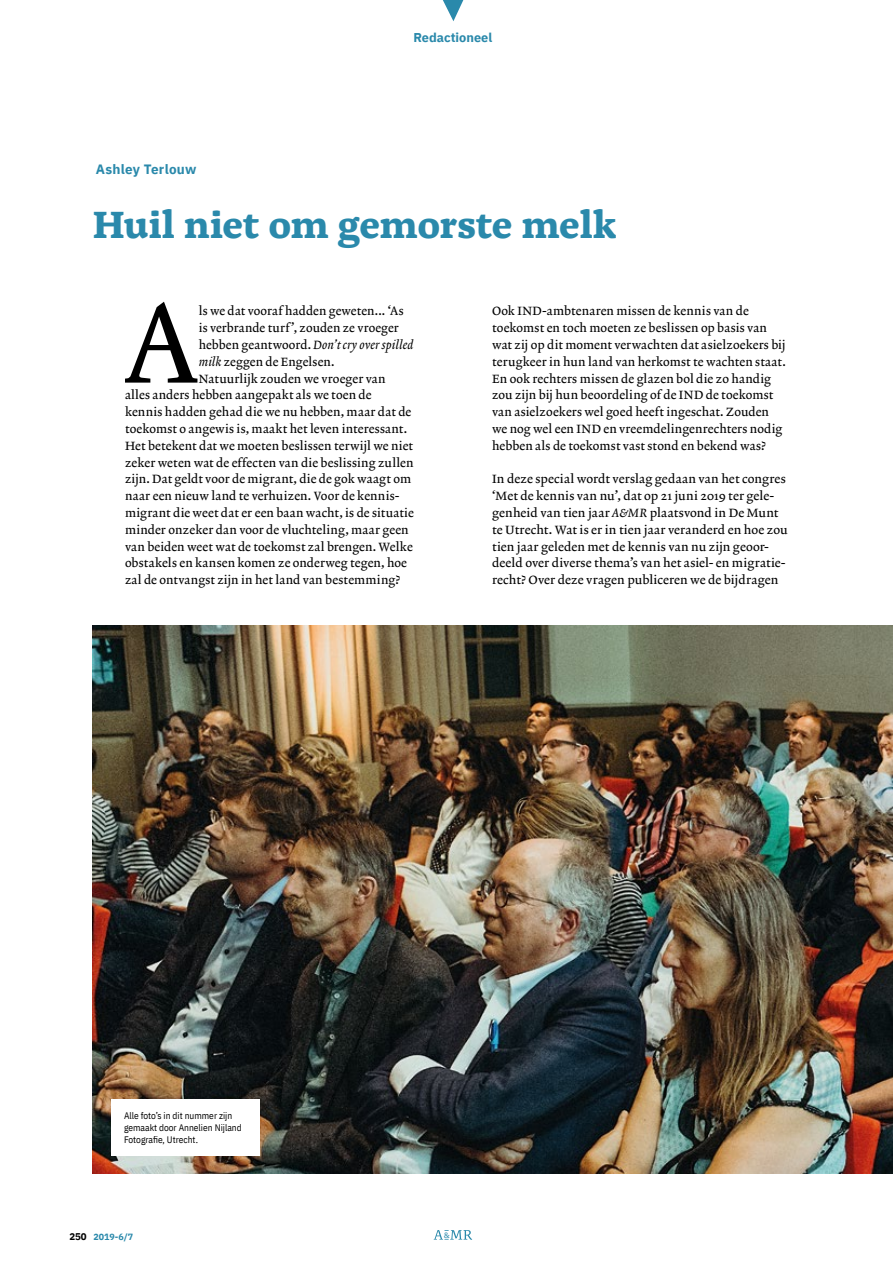
<style>
.page{position:relative;width:893px;height:1263px;background:#fff}
.page>*{position:absolute;margin:0;border:0;box-sizing:border-box;transform-origin:0 0}
.t1{font:111.3px "Lexicon No 2 Roman A Txt";color:#000}
.t2{font:700 39.75px "Alda OT";letter-spacing:-.005em;color:#2a89ab}
.t3{font:700 13.5px "IBM Plex Sans";letter-spacing:.02em;color:#2a89ab}
.t4{font:700 12.75px "IBM Plex Sans";color:#2a89ab}
.t5{font:12.15px/16.8px "Lexicon No 2 Roman A Txt";letter-spacing:.01em;color:#000}
.t6{font:12.15px "Lexicon No 2 Italic A Txt";letter-spacing:.015em;color:#000}
.t7{font:9.45px/12px "IBM Plex Sans Cond";color:#000}
.t8{font:700 9px "IBM Plex Sans";color:#2a89ab}
.t9{font:8.25px "Alda OT";color:#2a89ab}
.s1{font-family:"Lexicon No 2 Roman A Txt"}
.s2{font-family:"Lexicon No 2 Italic A Txt"}
.s3{font-size:9.75px;color:#000}
</style>
<div class="page">
<img style="left:93px;top:625px;width:800px;height:549px">
<div style="left:111px;top:1099px;width:149px;height:57px;background:#fff"></div>
<svg style="left:434px;top:1230px;width:38px;height:10px"></svg>
<svg style="left:443px;top:0;width:21px;height:21px"></svg>
<p class="t4" style="left:413px;top:27px;width:80px">Redactioneel</p>
<p class="t3" style="left:96px;top:158px;width:102px">Ashley Terlouw</p>
<h2 class="t2" style="left:93px;top:208px;width:526px">Huil niet om gemorste melk</h2>
<h1 class="t1" style="left:124px;top:280px;width:76px">A</h1>
<p class="t5" style="left:199px;top:303px;width:206px">ls we dat vooraf hadden geweten... ‘As is verbrande turf’, zouden ze vroeger</p>
<p class="t6" style="left:199px;top:338px;width:216px"><span class="s1">hebben geantwoord.</span> Don’t cry over spilled</p>
<p class="t5" style="left:199px;top:354px;width:137px"><span class="s2">milk</span> zeggen de Engelsen.</p>
<p class="t5" style="left:199px;top:371px;width:188px">Natuurlijk zouden we vroeger van</p>
<p class="t5" style="left:125px;top:387px;width:248px">alles anders hebben aangepakt als we toen de</p>
<p class="t5" style="left:125px;top:404px;width:288px">kennis hadden gehad die we nu hebben, maar dat de</p>
<p class="t5" style="left:125px;top:421px;width:284px">toekomst o angewis is, maakt het leven interessant.</p>
<p class="t5" style="left:125px;top:438px;width:290px">Het betekent dat we moeten beslissen terwijl we niet</p>
<p class="t5" style="left:125px;top:455px;width:290px">zeker weten wat de effecten van die beslissing zullen</p>
<p class="t5" style="left:125px;top:471px;width:288px">zijn. Dat geldt voor de migrant, die de gok waagt om</p>
<p class="t5" style="left:125px;top:488px;width:276px">naar een nieuw land te verhuizen. Voor de kennis-</p>
<p class="t5" style="left:125px;top:505px;width:290px">migrant die weet dat er een baan wacht, is de situatie</p>
<p class="t5" style="left:125px;top:522px;width:285px">minder onzeker dan voor de vluchteling, maar geen</p>
<p class="t5" style="left:125px;top:539px;width:289px">van beiden weet wat de toekomst zal brengen. Welke</p>
<p class="t5" style="left:125px;top:555px;width:283px">obstakels en kansen komen ze onderweg tegen, hoe</p>
<p class="t5" style="left:125px;top:572px;width:277px">zal de ontvangst zijn in het land van bestemming?</p>
<p class="t5" style="left:492px;top:303px;width:295px">Ook IND-ambtenaren missen de kennis van de toekomst en toch moeten ze beslissen op basis van wat zij op dit moment verwachten dat asielzoekers bij terugkeer in hun land van herkomst te wachten staat.<br>En ook rechters missen de glazen bol die zo handig zou zijn bij hun beoordeling of de IND de toekomst van asielzoekers wel goed heeft ingeschat. Zouden we nog wel een IND en vreemdelingenrechters nodig hebben als de toekomst vast stond en bekend was?</p>
<p class="t5" style="left:492px;top:471px;width:297px">In deze special wordt verslag gedaan van het congres ‘Met de kennis van nu’, dat op 21 juni 2019 ter gele&shy;genheid van tien jaar <span class="s2">A&amp;MR</span> plaatsvond in De Munt te Utrecht. Wat is er in tien jaar veranderd en hoe zou tien jaar geleden met de kennis van nu zijn geoor&shy;deeld over diverse thema’s van het asiel- en migratie&shy;recht? Over deze vragen publiceren we de bijdragen</p>
<p class="t7" style="left:124px;top:1109px;width:119px">Alle foto’s in dit nummer zijn gemaakt door Annelien Nijland<br>Fotografie, Utrecht.</p>
<p class="t8" style="left:69px;top:1229px;width:65px"><span class="s3">250</span> 2019-6/7</p>
<p class="t9" style="left:444px;top:1231px;width:7px">&amp;</p>
</div>
